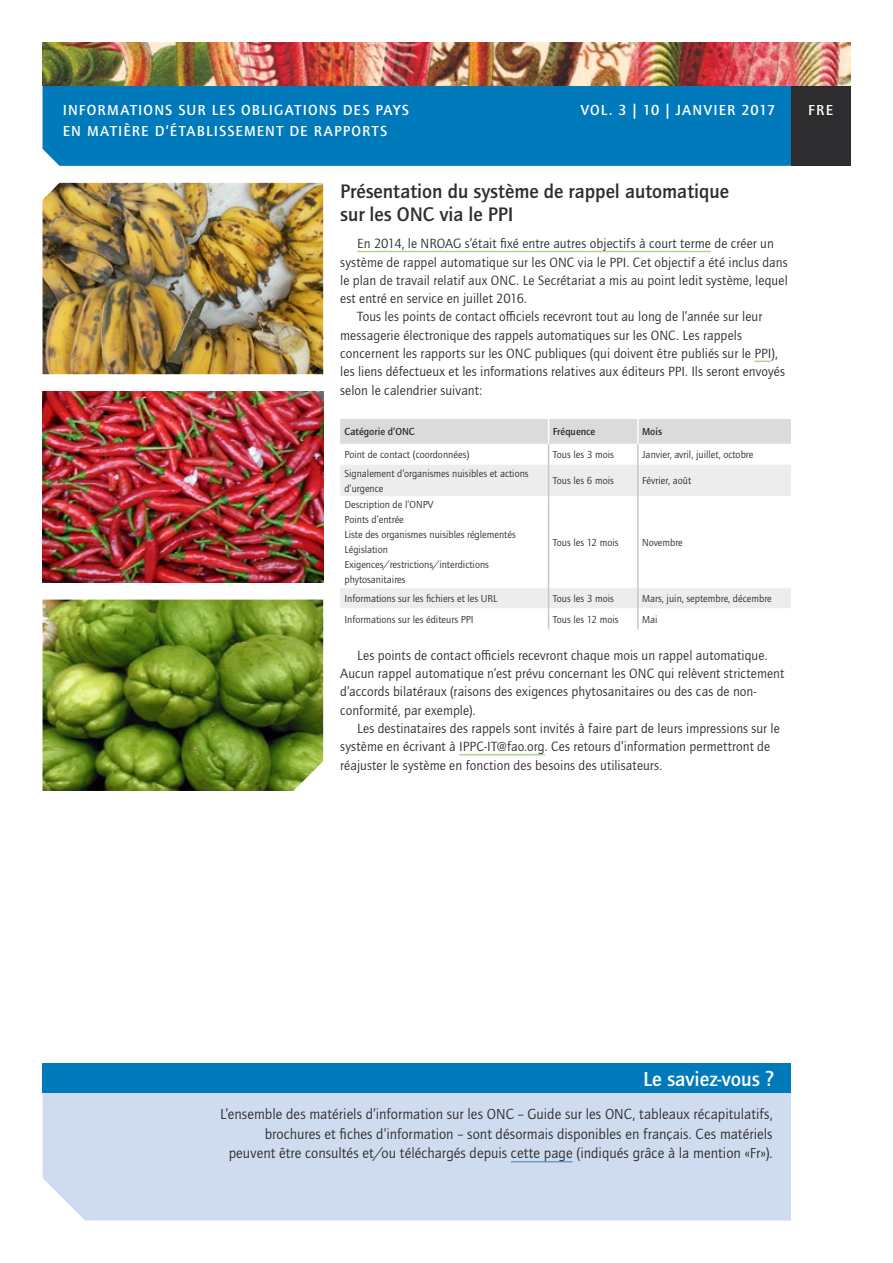
<style>
.page{position:relative;width:893px;height:1263px;background:#fff}
.page>*{position:absolute;margin:0;border:0;box-sizing:border-box;transform-origin:0 0}
.t1{font:500 21px "Quay Sans ITC Std";color:#fff}
.t2{font:500 20.25px/23.2px "Quay Sans ITC Std";color:#2d2c2e}
.t3{font:15px/19.5px "Quay Sans ITC Std";color:#2d2c2e;text-align:right}
.t4{font:500 15px/20.2px "Quay Sans ITC Std";letter-spacing:.075em;color:#fff}
.t5{font:13.8px/18.3px "Quay Sans ITC Std";letter-spacing:.005em;color:#2d2c2e}
.t6{font:10.5px/15px "Quay Sans ITC Std";color:#2d2c2e}
.t7{font:500 10.5px "Quay Sans ITC Std";color:#2d2c2e}
</style>
<div class="page">
<div style="left:43px;top:85px;width:748px;height:81px;background:#007abb"></div>
<div style="left:791px;top:85px;width:59px;height:81px;background:#2d2c2e"></div>
<hr style="left:357px;top:251px;width:354px;height:1px;background:#b2d28e">
<svg style="left:754px;top:361px;width:17px;height:1px"></svg>
<hr style="left:459px;top:754px;width:86px;height:1px;background:#b2d28e">
<div style="left:340px;top:465px;width:451px;height:31px;background:#ededee"></div>
<svg style="left:340px;top:496px;width:451px;height:133px"></svg>
<hr style="left:548px;top:465px;width:1px;height:31px;background:#c7c8c9">
<hr style="left:637px;top:465px;width:2px;height:31px;background:#c7c8c9">
<hr style="left:637px;top:588px;width:2px;height:20px;background:#c7c8c9">
<svg style="left:340px;top:419px;width:451px;height:46px"></svg>
<hr style="left:637px;top:444px;width:2px;height:21px;background:#c7c8c9">
<hr style="left:548px;top:496px;width:1px;height:92px;background:#c7c8c9">
<hr style="left:637px;top:496px;width:2px;height:92px;background:#c7c8c9">
<svg style="left:548px;top:588px;width:1px;height:41px"></svg>
<hr style="left:637px;top:608px;width:2px;height:21px;background:#c7c8c9">
<hr style="left:637px;top:419px;width:2px;height:25px;background:#fff">
<div style="left:43px;top:1093px;width:748px;height:127px;background:#cfdbee"></div>
<hr style="left:511px;top:1161px;width:62px;height:1px;background:#6b9cce">
<div style="left:43px;top:1063px;width:748px;height:30px;background:#007abb"></div>
<img style="left:43px;top:43px;width:807px;height:42px">
<img style="left:43px;top:600px;width:280px;height:191px">
<img style="left:43px;top:183px;width:280px;height:191px">
<img style="left:43px;top:391px;width:280px;height:192px">
<p class="t4" style="left:63px;top:100px;width:348px">Informations sur les obligations des pays en matière d’établissement de rapports</p>
<p class="t4" style="left:581px;top:100px;width:196px">vol. 3 | 10 | janvier 2017</p>
<p class="t4" style="left:808px;top:100px;width:27px">fre</p>
<h2 class="t2" style="left:340px;top:180px;width:390px">Présentation du système de rappel automatique sur les ONC via le PPI</h2>
<p class="t5" style="left:357px;top:235px;width:418px">En 2014, le NROAG s’était fixé entre autres objectifs à court terme de créer un</p>
<p class="t5" style="left:340px;top:253px;width:449px">système de rappel automatique sur les ONC via le PPI. Cet objectif a été inclus dans</p>
<p class="t5" style="left:340px;top:271px;width:449px">le plan de travail relatif aux ONC. Le Secrétariat a mis au point ledit système, lequel</p>
<p class="t5" style="left:340px;top:290px;width:188px">est entré en service en juillet 2016.</p>
<p class="t5" style="left:357px;top:308px;width:407px">Tous les points de contact officiels recevront tout au long de l’année sur leur</p>
<p class="t5" style="left:340px;top:326px;width:403px">messagerie électronique des rappels automatiques sur les ONC. Les rappels</p>
<p class="t5" style="left:340px;top:344px;width:439px">concernent les rapports sur les ONC publiques (qui doivent être publiés sur le PPI),</p>
<p class="t5" style="left:340px;top:363px;width:446px">les liens défectueux et les informations relatives aux éditeurs PPI. Ils seront envoyés</p>
<p class="t5" style="left:340px;top:381px;width:143px">selon le calendrier suivant:</p>
<p class="t7" style="left:344px;top:426px;width:72px">Catégorie d’ONC</p>
<p class="t7" style="left:553px;top:426px;width:44px">Fréquence</p>
<p class="t7" style="left:642px;top:426px;width:22px">Mois</p>
<p class="t6" style="left:344px;top:447px;width:126px">Point de contact (coordonnées)</p>
<p class="t6" style="left:553px;top:447px;width:63px">Tous les 3 mois</p>
<p class="t6" style="left:642px;top:447px;width:113px">Janvier, avril, juillet, octobre</p>
<p class="t6" style="left:344px;top:466px;width:186px">Signalement d’organismes nuisibles et actions d’urgence</p>
<p class="t6" style="left:553px;top:474px;width:63px">Tous les 6 mois</p>
<p class="t6" style="left:642px;top:474px;width:51px">Février, août</p>
<p class="t6" style="left:344px;top:497px;width:173px">Description de l’ONPV<br>Points d’entrée<br>Liste des organismes nuisibles réglementés<br>Législation<br>Exigences/restrictions/interdictions phytosanitaires</p>
<p class="t6" style="left:553px;top:535px;width:67px">Tous les 12 mois</p>
<p class="t6" style="left:642px;top:535px;width:42px">Novembre</p>
<p class="t6" style="left:344px;top:591px;width:154px">Informations sur les fichiers et les URL</p>
<p class="t6" style="left:553px;top:591px;width:63px">Tous les 3 mois</p>
<p class="t6" style="left:642px;top:591px;width:131px">Mars, juin, septembre, décembre</p>
<p class="t6" style="left:344px;top:612px;width:131px">Informations sur les éditeurs PPI</p>
<p class="t6" style="left:553px;top:612px;width:67px">Tous les 12 mois</p>
<p class="t6" style="left:642px;top:612px;width:17px">Mai</p>
<p class="t5" style="left:340px;top:646px;width:446px;text-indent:17px">Les points de contact officiels recevront chaque mois un rappel automatique.<br>Aucun rappel automatique n’est prévu concernant les ONC qui relèvent strictement d’accords bilatéraux (raisons des exigences phytosanitaires ou des cas de non&shy;conformité, par exemple).</p>
<p class="t5" style="left:340px;top:719px;width:441px;text-indent:17px">Les destinataires des rappels sont invités à faire part de leurs impressions sur le système en écrivant à IPPC-IT@fao.org. Ces retours d’information permettront de réajuster le système en fonction des besoins des utilisateurs.</p>
<h1 class="t1" style="left:643px;top:1067px;width:132px">Le saviez-vous ?</h1>
<p class="t3" style="left:220px;top:1105px;width:554px">L’ensemble des matériels d’information sur les ONC – Guide sur les ONC, tableaux récapitulatifs, brochures et fiches d’information – sont désormais disponibles en français. Ces matériels peuvent être consultés et/ou téléchargés depuis cette page (indiqués grâce à la mention «Fr»).</p>
</div>
